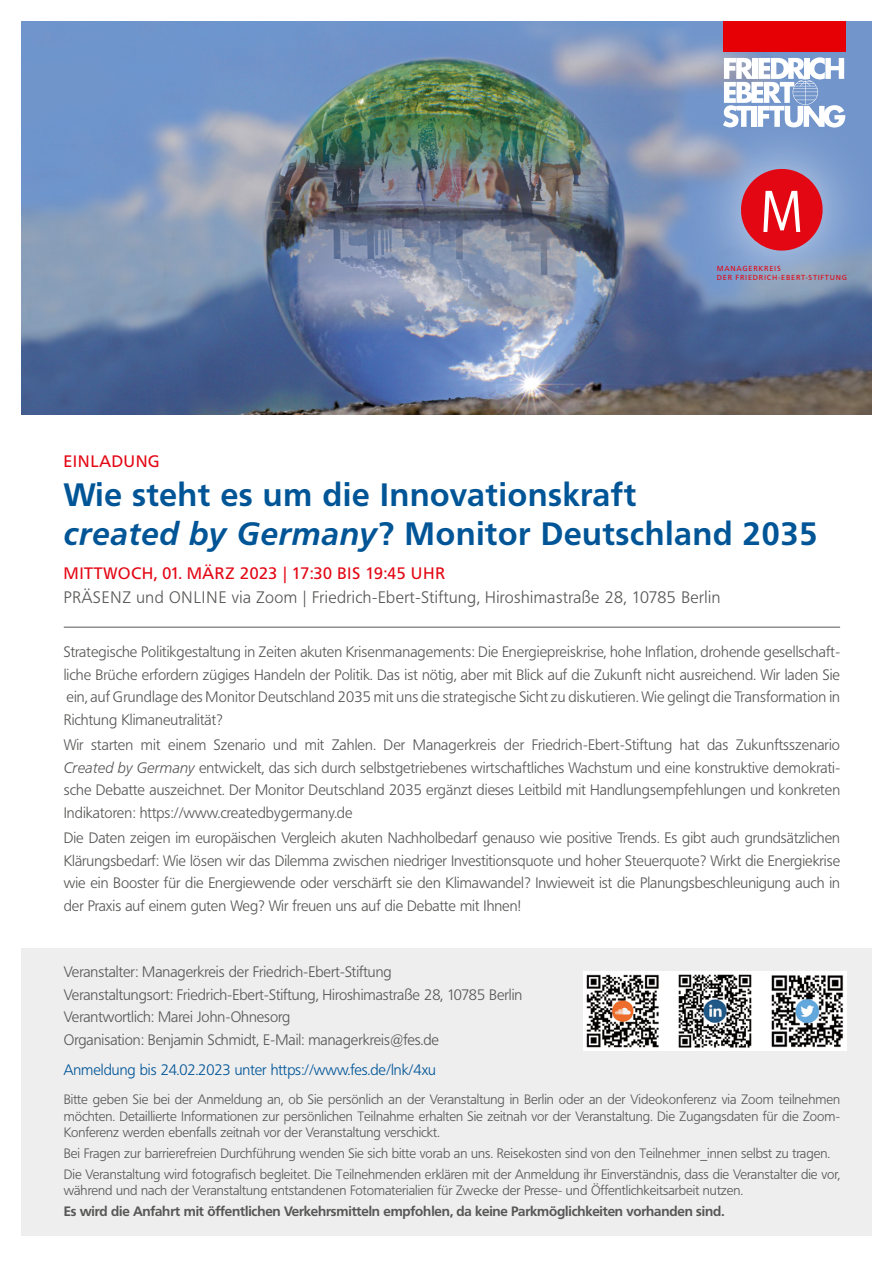
<style>
.page{position:relative;width:893px;height:1263px;background:#fff}
.page>*{position:absolute;margin:0;border:0;box-sizing:border-box;transform-origin:0 0}
.t1{font:700 32.1px/39px "Frutiger BQ";letter-spacing:.03em;color:#005597}
.t2{font:300 16.5px "Frutiger BQ";letter-spacing:.03em;color:#575756}
.t3{font:16.5px "Frutiger BQ";letter-spacing:.03em;color:#e30613}
.t4{font:16.5px "Frutiger BQ";letter-spacing:.05em;color:#e30613}
.t5{font:300 15px/22.5px "Frutiger BQ";color:#575756;text-align:justify}
.t6{font:300 15px "Frutiger BQ";color:#005597}
.t7{font:300 13.5px/16.5px "Frutiger BQ";color:#575756;text-align:justify}
.t8{font:700 13.5px "Frutiger BQ";letter-spacing:-.01em;color:#575756}
.t9{font:7.35px/8.9px "Frutiger LT Std";letter-spacing:.1em;color:#e30613}
.s1{font-style:italic}
</style>
<div class="page">
<div style="left:21px;top:948px;width:851px;height:287px;background:#efeeef"></div>
<img style="left:21px;top:21px;width:851px;height:394px">
<hr style="left:64px;top:627px;width:776px;height:1px;background:#575756">
<img style="left:584px;top:971px;width:262px;height:79px">
<div style="left:669px;top:112px;width:219px;height:224px;background:#fff;opacity:.75"></div>
<svg style="left:740px;top:166px;width:83px;height:88px;background:#ce4a5e"></svg>
<div style="left:723px;top:21px;width:122px;height:31px;background:#e60005"></div>
<svg style="left:723px;top:57px;width:122px;height:71px"></svg>
<p class="t9" style="left:717px;top:264px;width:132px">MANAGERKREIS<br>DER FRIEDRICH-EBERT-STIFTUNG</p>
<p class="t4" style="left:64px;top:452px;width:97px">EINLADUNG</p>
<h1 class="t1" style="left:64px;top:476px;width:756px">Wie steht es um die Innovationskraft<br><span class="s1">created by Germany</span>? Monitor Deutschland 2035</h1>
<p class="t3" style="left:64px;top:563px;width:383px">MITTWOCH, 01. MÄRZ 2023 | 17:30 BIS 19:45 UHR</p>
<p class="t2" style="left:64px;top:587px;width:658px">PRÄSENZ und ONLINE via Zoom | Friedrich-Ebert-Stiftung, Hiroshimastraße 28, 10785 Berlin</p>
<p class="t5" style="left:64px;top:641px;width:778px">Strategische Politikgestaltung in Zeiten akuten Krisenmanagements: Die Energiepreiskrise, hohe Inflation, drohende gesellschaft&shy;liche Brüche erfordern zügiges Handeln der Politik. Das ist nötig, aber mit Blick auf die Zukunft nicht ausreichend. Wir laden Sie ein, auf Grundlage des Monitor Deutschland 2035 mit uns die strategische Sicht zu diskutieren. Wie gelingt die Transformation in Richtung Klimaneutralität?</p>
<p class="t5" style="left:64px;top:734px;width:778px">Wir starten mit einem Szenario und mit Zahlen. Der Managerkreis der Friedrich-Ebert-Stiftung hat das Zukunftsszenario <span class="s1">Created by Germany</span> entwickelt, das sich durch selbstgetriebenes wirtschaftliches Wachstum und eine konstruktive demokrati&shy;sche Debatte auszeichnet. Der Monitor Deutschland 2035 ergänzt dieses Leitbild mit Handlungsempfehlungen und konkreten Indikatoren: https://www.createdbygermany.de</p>
<p class="t5" style="left:64px;top:827px;width:778px">Die Daten zeigen im europäischen Vergleich akuten Nachholbedarf genauso wie positive Trends. Es gibt auch grundsätzlichen Klärungsbedarf: Wie lösen wir das Dilemma zwischen niedriger Investitionsquote und hoher Steuerquote? Wirkt die Energiekrise wie ein Booster für die Energiewende oder verschärft sie den Klimawandel? Inwieweit ist die Planungsbeschleunigung auch in der Praxis auf einem guten Weg? Wir freuen uns auf die Debatte mit Ihnen!</p>
<p class="t5" style="left:64px;top:961px;width:460px;text-align:left">Veranstalter: Managerkreis der Friedrich-Ebert-Stiftung<br>Veranstaltungsort: Friedrich-Ebert-Stiftung, Hiroshimastraße 28, 10785 Berlin Verantwortlich: Marei John-Ohnesorg<br>Organisation: Benjamin Schmidt, E-Mail: managerkreis@fes.de</p>
<p class="t6" style="left:64px;top:1061px;width:374px">Anmeldung bis 24.02.2023 unter https://www.fes.de/lnk/4xu</p>
<p class="t7" style="left:64px;top:1091px;width:778px">Bitte geben Sie bei der Anmeldung an, ob Sie persönlich an der Veranstaltung in Berlin oder an der Videokonferenz via Zoom teilnehmen möchten. Detaillierte Informationen zur persönlichen Teilnahme erhalten Sie zeitnah vor der Veranstaltung. Die Zugangsdaten für die Zoom-Konferenz werden ebenfalls zeitnah vor der Veranstaltung verschickt.</p>
<p class="t7" style="left:64px;top:1143px;width:778px;line-height:20.7px">Bei Fragen zur barrierefreien Durchführung wenden Sie sich bitte vorab an uns. Reisekosten sind von den Teilnehmer_innen selbst zu tragen.<br>Die Veranstaltung wird fotografisch begleitet. Die Teilnehmenden erklären mit der Anmeldung ihr Einverständnis, dass die Veranstalter die vor,</p>
<p class="t7" style="left:64px;top:1182px;width:681px">während und nach der Veranstaltung entstandenen Fotomaterialien für Zwecke der Presse- und Öffentlichkeitsarbeit nutzen.</p>
<p class="t8" style="left:64px;top:1203px;width:662px">Es wird die Anfahrt mit öffentlichen Verkehrsmitteln empfohlen, da keine Parkmöglichkeiten vorhanden sind.</p>
</div>
